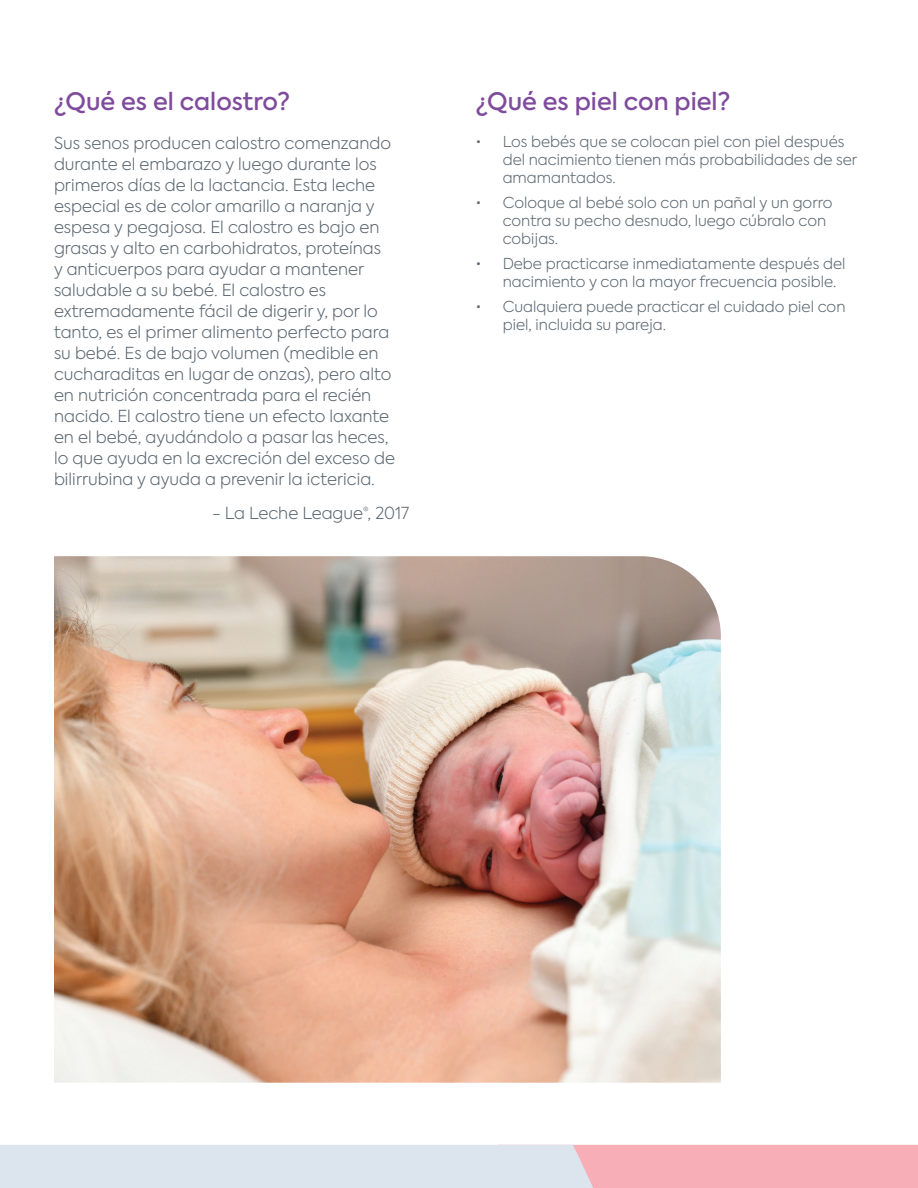
<style>
.page{position:relative;width:918px;height:1188px;background:#fff}
.page>*{position:absolute;margin:0;border:0;box-sizing:border-box;transform-origin:0 0}
.t1{font:500 24px "Axiforma";color:#7f4b9d}
.t2{font:300 16.5px/21px "Axiforma";color:#5a6670}
.t3{font:300 15px/18px "Axiforma";color:#5a6670}
</style>
<div class="page">
<svg style="left:0;top:1145px;width:918px;height:43px;background:#e5d0d9"></svg>
<img style="left:54px;top:556px;width:667px;height:527px">
<h1 class="t1" style="left:54px;top:86px;width:238px">¿Qué es el calostro?</h1>
<p class="t2" style="left:54px;top:132px;width:343px">Sus senos producen calostro comenzando durante el embarazo y luego durante los primeros días de la lactancia. Esta leche especial es de color amarillo a naranja y espesa y pegajosa. El calostro es bajo en grasas y alto en carbohidratos, proteínas<br>y anticuerpos para ayudar a mantener saludable a su bebé. El calostro es extremadamente fácil de digerir y, por lo tanto, es el primer alimento perfecto para su bebé. Es de bajo volumen (medible en cucharaditas en lugar de onzas), pero alto en nutrición concentrada para el recién nacido. El calostro tiene un efecto laxante en el bebé, ayudándolo a pasar las heces, lo que ayuda en la excreción del exceso de bilirrubina y ayuda a prevenir la ictericia.</p>
<p class="t2" style="left:212px;top:503px;width:199px">- La Leche League<sup>®</sup>, 2017</p>
<h1 class="t1" style="left:476px;top:86px;width:256px">¿Qué es piel con piel?</h1>
<p class="t3" style="left:503px;top:133px;width:356px;text-indent:-27px">• Los bebés que se colocan piel con piel después del nacimiento tienen más probabilidades de ser amamantados.</p>
<p class="t3" style="left:503px;top:194px;width:331px;text-indent:-27px">• Coloque al bebé solo con un pañal y un gorro contra su pecho desnudo, luego cúbralo con cobijas.</p>
<p class="t3" style="left:503px;top:254px;width:344px;text-indent:-27px">• Debe practicarse inmediatamente después del nacimiento y con la mayor frecuencia posible.</p>
<p class="t3" style="left:503px;top:297px;width:344px;text-indent:-27px">• Cualquiera puede practicar el cuidado piel con piel, incluida su pareja.</p>
</div>
